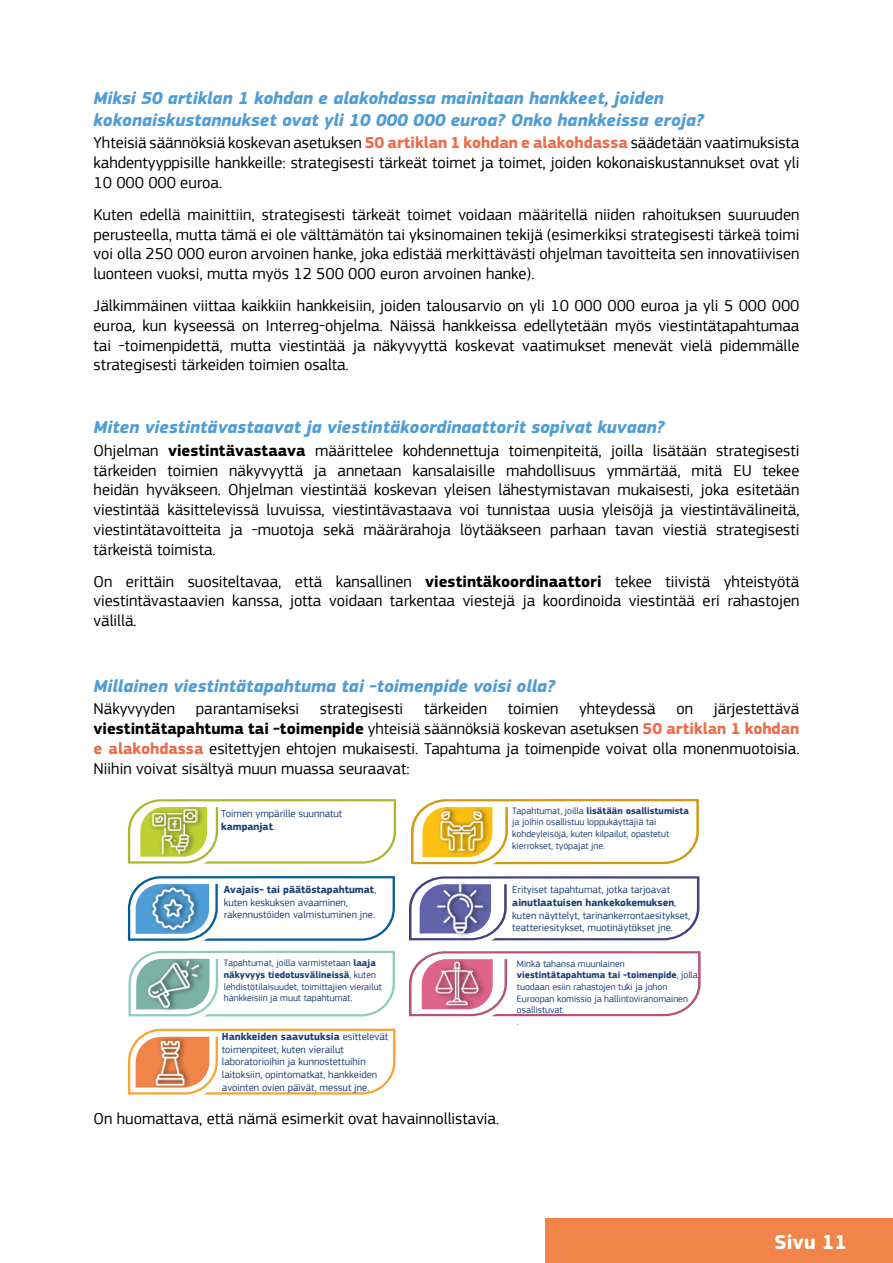
<style>
.page{position:relative;width:893px;height:1263px;background:#fff}
.page>*{position:absolute;margin:0;border:0;box-sizing:border-box;transform-origin:0 0}
.t1{font:700 21px "EC Square Sans Pro";color:#fff}
.t2{font:italic 700 18px/21.6px "EC Square Sans Pro";color:#4f9dd6}
.t3{font:16.5px/19.8px "EC Square Sans Pro";color:#000;text-align:justify}
.t4{font:10.65px/12.8px "EC Square Sans Pro";color:#1d3f77}
.t5{font:9.75px/11.7px "EC Square Sans Pro";color:#1d3f77}
.s1{font-weight:700;color:#ed6b49}
.s2{font-weight:700}
</style>
<div class="page">
<svg style="left:128px;top:876px;width:267px;height:65px"></svg>
<svg style="left:409px;top:876px;width:290px;height:64px"></svg>
<svg style="left:129px;top:951px;width:266px;height:65px"></svg>
<svg style="left:409px;top:951px;width:292px;height:65px"></svg>
<svg style="left:128px;top:1028px;width:267px;height:66px"></svg>
<svg style="left:128px;top:799px;width:571px;height:65px"></svg>
<img style="left:146px;top:799px;width:62px;height:65px">
<img style="left:151px;top:806px;width:47px;height:51px">
<img style="left:142px;top:876px;width:67px;height:65px">
<img style="left:147px;top:880px;width:51px;height:56px">
<img style="left:144px;top:951px;width:65px;height:65px">
<img style="left:149px;top:959px;width:50px;height:49px">
<img style="left:137px;top:1028px;width:68px;height:67px">
<img style="left:142px;top:1033px;width:53px;height:58px">
<img style="left:433px;top:799px;width:62px;height:66px">
<img style="left:438px;top:802px;width:47px;height:56px">
<img style="left:430px;top:876px;width:65px;height:65px">
<img style="left:435px;top:882px;width:50px;height:54px">
<img style="left:428px;top:951px;width:63px;height:66px">
<img style="left:433px;top:958px;width:48px;height:52px">
<div style="left:546px;top:1218px;width:347px;height:45px;background:#f08449"></div>
<p class="t2" style="left:94px;top:88px;width:612px">Miksi 50 artiklan 1 kohdan e alakohdassa mainitaan hankkeet, joiden kokonaiskustannukset ovat yli 10 000 000 euroa? Onko hankkeissa eroja?</p>
<p class="t3" style="left:94px;top:133px;width:707px">Yhteisiä säännöksiä koskevan asetuksen <span class="s1">50 artiklan 1 kohdan e alakohdassa</span> säädetään vaatimuksista kahdentyyppisille hankkeille: strategisesti tärkeät toimet ja toimet, joiden kokonaiskustannukset ovat yli 10 000 000 euroa.</p>
<p class="t3" style="left:94px;top:205px;width:707px">Kuten edellä mainittiin, strategisesti tärkeät toimet voidaan määritellä niiden rahoituksen suuruuden perusteella, mutta tämä ei ole välttämätön tai yksinomainen tekijä (esimerkiksi strategisesti tärkeä toimi voi olla 250 000 euron arvoinen hanke, joka edistää merkittävästi ohjelman tavoitteita sen innovatiivisen luonteen vuoksi, mutta myös 12 500 000 euron arvoinen hanke).</p>
<p class="t3" style="left:94px;top:296px;width:707px">Jälkimmäinen viittaa kaikkiin hankkeisiin, joiden talousarvio on yli 10 000 000 euroa ja yli 5 000 000 euroa, kun kyseessä on Interreg-ohjelma. Näissä hankkeissa edellytetään myös viestintätapahtumaa tai -toimenpidettä, mutta viestintää ja näkyvyyttä koskevat vaatimukset menevät vielä pidemmälle strategisesti tärkeiden toimien osalta.</p>
<p class="t2" style="left:94px;top:417px;width:573px">Miten viestintävastaavat ja viestintäkoordinaattorit sopivat kuvaan?</p>
<p class="t3" style="left:94px;top:440px;width:707px">Ohjelman <span class="s2">viestintävastaava</span> määrittelee kohdennettuja toimenpiteitä, joilla lisätään strategisesti tärkeiden toimien näkyvyyttä ja annetaan kansalaisille mahdollisuus ymmärtää, mitä EU tekee heidän hyväkseen. Ohjelman viestintää koskevan yleisen lähestymistavan mukaisesti, joka esitetään viestintää käsittelevissä luvuissa, viestintävastaava voi tunnistaa uusia yleisöjä ja viestintävälineitä, viestintätavoitteita ja -muotoja sekä määrärahoja löytääkseen parhaan tavan viestiä strategisesti tärkeistä toimista.</p>
<p class="t3" style="left:94px;top:571px;width:707px">On erittäin suositeltavaa, että kansallinen <span class="s2">viestintäkoordinaattori</span> tekee tiivistä yhteistyötä viestintävastaavien kanssa, jotta voidaan tarkentaa viestejä ja koordinoida viestintää eri rahastojen välillä.</p>
<p class="t2" style="left:94px;top:675px;width:463px">Millainen viestintätapahtuma tai -toimenpide voisi olla?</p>
<p class="t3" style="left:94px;top:699px;width:83px">Näkyvyyden</p>
<p class="t3" style="left:196px;top:699px;width:105px">parantamiseksi</p>
<p class="t3" style="left:320px;top:699px;width:85px">strategisesti</p>
<p class="t3" style="left:424px;top:699px;width:64px">tärkeiden</p>
<p class="t3" style="left:508px;top:699px;width:52px">toimien</p>
<p class="t3" style="left:579px;top:699px;width:78px">yhteydessä</p>
<p class="t3" style="left:676px;top:699px;width:18px">on</p>
<p class="t3" style="left:94px;top:699px;width:707px;text-indent:620px">järjestettävä <span class="s2">viestintätapahtuma tai -toimenpide</span> yhteisiä säännöksiä koskevan asetuksen <span class="s1">50 artiklan 1 kohdan e alakohdassa</span> esitettyjen ehtojen mukaisesti. Tapahtuma ja toimenpide voivat olla monenmuotoisia.<br>Niihin voivat sisältyä muun muassa seuraavat:</p>
<p class="t4" style="left:221px;top:807px;width:123px">Toimen ympärille suunnatut <span class="s2">kampanjat</span>.</p>
<p class="t4" style="left:224px;top:883px;width:154px"><span class="s2">Avajais- tai päätöstapahtumat</span>, kuten keskuksen avaaminen, rakennustöiden valmistuminen jne.</p>
<p class="t5" style="left:224px;top:957px;width:159px">Tapahtumat, joilla varmistetaan <span class="s2">laaja näkyvyys tiedotusvälineissä</span>, kuten lehdistötilaisuudet, toimittajien vierailut hankkeisiin ja muut tapahtumat.</p>
<p class="t4" style="left:222px;top:1030px;width:168px"><span class="s2">Hankkeiden saavutuksia</span> esittelevät toimenpiteet, kuten vierailut laboratorioihin ja kunnostettuihin laitoksiin, opintomatkat, hankkeiden avointen ovien päivät, messut jne.</p>
<p class="t3" style="left:94px;top:1108px;width:407px">On huomattava, että nämä esimerkit ovat havainnollistavia.</p>
<p class="t5" style="left:512px;top:805px;width:178px">Tapahtumat, joilla <span class="s2">lisätään osallistumista </span>ja joihin osallistuu loppukäyttäjiä tai kohdeyleisöjä, kuten kilpailut, opastetut kierrokset, työpajat jne.</p>
<p class="t4" style="left:512px;top:883px;width:180px">Erityiset tapahtumat, jotka tarjoavat <span class="s2">ainutlaatuisen hankekokemuksen</span>, kuten näyttelyt, tarinankerrontaesitykset, teatteriesitykset, muotinäytökset jne.</p>
<p class="t5" style="left:517px;top:958px;width:182px">Minkä tahansa muunlainen <span class="s2">viestintätapahtuma tai -toimenpide</span>, jolla tuodaan esiin rahastojen tuki ja johon<br>Euroopan komissio ja hallintoviranomainen osallistuvat.<br>.</p>
<p class="t1" style="left:775px;top:1229px;width:74px">Sivu 11</p>
</div>
